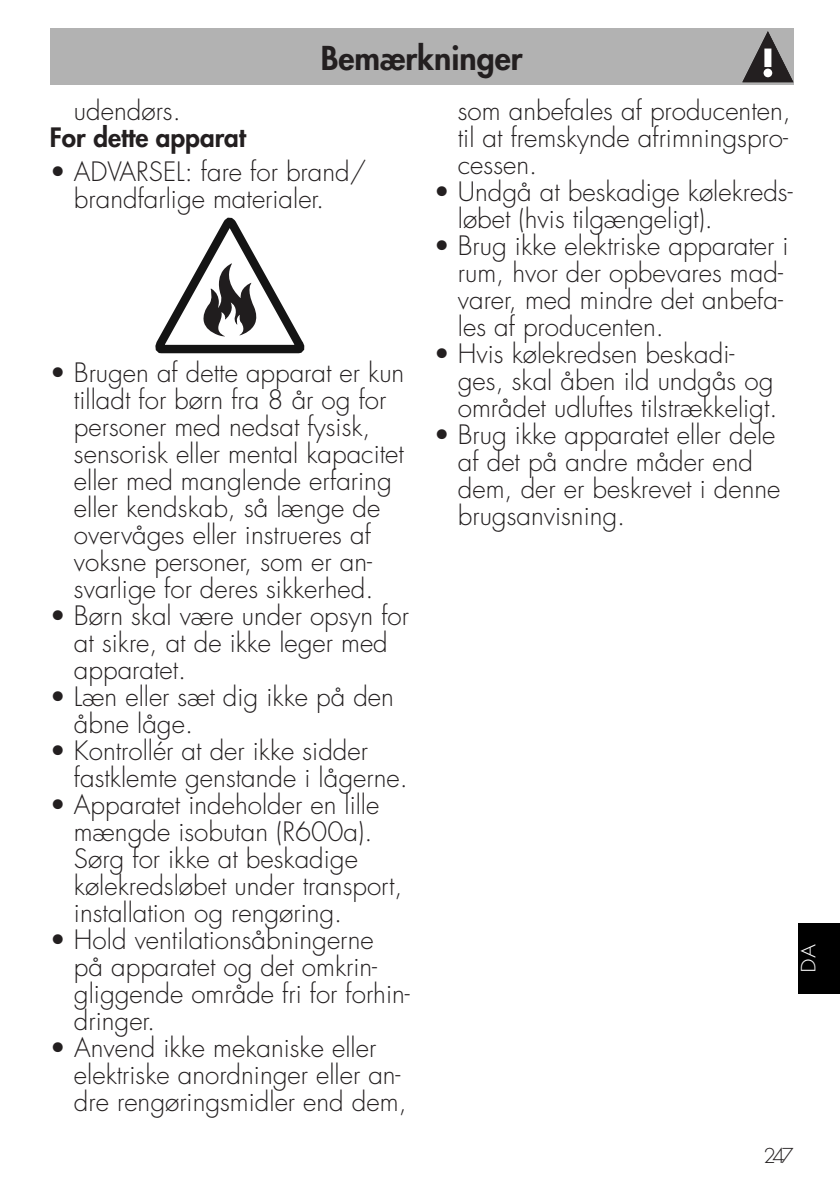
<style>
.page{position:relative;width:840px;height:1191px;background:#fff}
.page>*{position:absolute;margin:0;border:0;box-sizing:border-box;transform-origin:0 0}
.t1{font:800 32px "Futura Std";color:#231f20}
.t2{font:300 26px/27px "Futura Std";color:#231f20}
.t3{font:800 26px "Futura Std";color:#231f20}
.t4{font:300 21.6px "Futura";color:#fff;scale:1.11 1}
.t5{font:300 20px "Futura Std";color:#231f20}
</style>
<div class="page">
<div style="left:797px;top:923px;width:42px;height:70px;background:#000"></div>
<div style="left:50px;top:28px;width:743px;height:57px;background:#b2b2b2"></div>
<svg style="left:742px;top:31px;width:51px;height:51px"></svg>
<svg style="left:155px;top:219px;width:145px;height:134px"></svg>
<p class="t1" style="left:320px;top:38px;width:203px">Bemærkninger</p>
<p class="t2" style="left:74px;top:97px;width:108px">udendørs.</p>
<p class="t3" style="left:50px;top:120px;width:197px">For dette apparat</p>
<p class="t2" style="left:74px;top:159px;width:294px;text-indent:-24px">• ADVARSEL: fare for brand/ brandfarlige materialer.</p>
<p class="t2" style="left:74px;top:360px;width:332px;text-indent:-24px">• Brugen af dette apparat er kun tilladt for børn fra 8 år og for personer med nedsat fysisk, sensorisk eller mental kapacitet eller med manglende erfaring eller kendskab, så længe de overvåges eller instrueres af voksne personer, som er an&shy;svarlige for deres sikkerhed.</p>
<p class="t2" style="left:74px;top:603px;width:336px;text-indent:-24px">• Børn skal være under opsyn for at sikre, at de ikke leger med apparatet.</p>
<p class="t2" style="left:74px;top:684px;width:321px;text-indent:-24px">• Læn eller sæt dig ikke på den åbne låge.</p>
<p class="t2" style="left:74px;top:738px;width:335px;text-indent:-24px">• Kontrollér at der ikke sidder fastklemte genstande i lågerne.</p>
<p class="t2" style="left:74px;top:792px;width:330px;text-indent:-24px">• Apparatet indeholder en lille mængde isobutan (R600a).<br>Sørg for ikke at beskadige kølekredsløbet under transport, installation og rengøring.</p>
<p class="t2" style="left:74px;top:927px;width:337px;text-indent:-24px">• Hold ventilationsåbningerne<br>på apparatet og det omkrin&shy;gliggende område fri for forhin&shy;dringer.</p>
<p class="t2" style="left:74px;top:1035px;width:334px;text-indent:-24px">• Anvend ikke mekaniske eller elektriske anordninger eller an&shy;dre rengøringsmidler end dem,</p>
<p class="t2" style="left:457px;top:97px;width:334px;text-align:justify">som anbefales af producenten, til at fremskynde afrimningspro&shy;cessen.</p>
<p class="t2" style="left:457px;top:178px;width:336px;text-indent:-24px">• Undgå at beskadige kølekreds&shy;løbet (hvis tilgængeligt).</p>
<p class="t2" style="left:457px;top:232px;width:332px;text-indent:-24px">• Brug ikke elektriske apparater i rum, hvor der opbevares mad&shy;varer, med mindre det anbefa&shy;les af producenten.</p>
<p class="t2" style="left:457px;top:340px;width:321px;text-indent:-24px">• Hvis kølekredsen beskadi&shy;ges, skal åben ild undgås og området udluftes tilstrækkeligt.</p>
<p class="t2" style="left:457px;top:421px;width:324px;text-indent:-24px">• Brug ikke apparatet eller dele af det på andre måder end dem, der er beskrevet i denne brugsanvisning.</p>
<p class="t4" style="left:795px;top:973px;width:28px;rotate:-90deg">DA</p>
<p class="t5" style="left:763px;top:1143px;width:32px">247</p>
</div>
